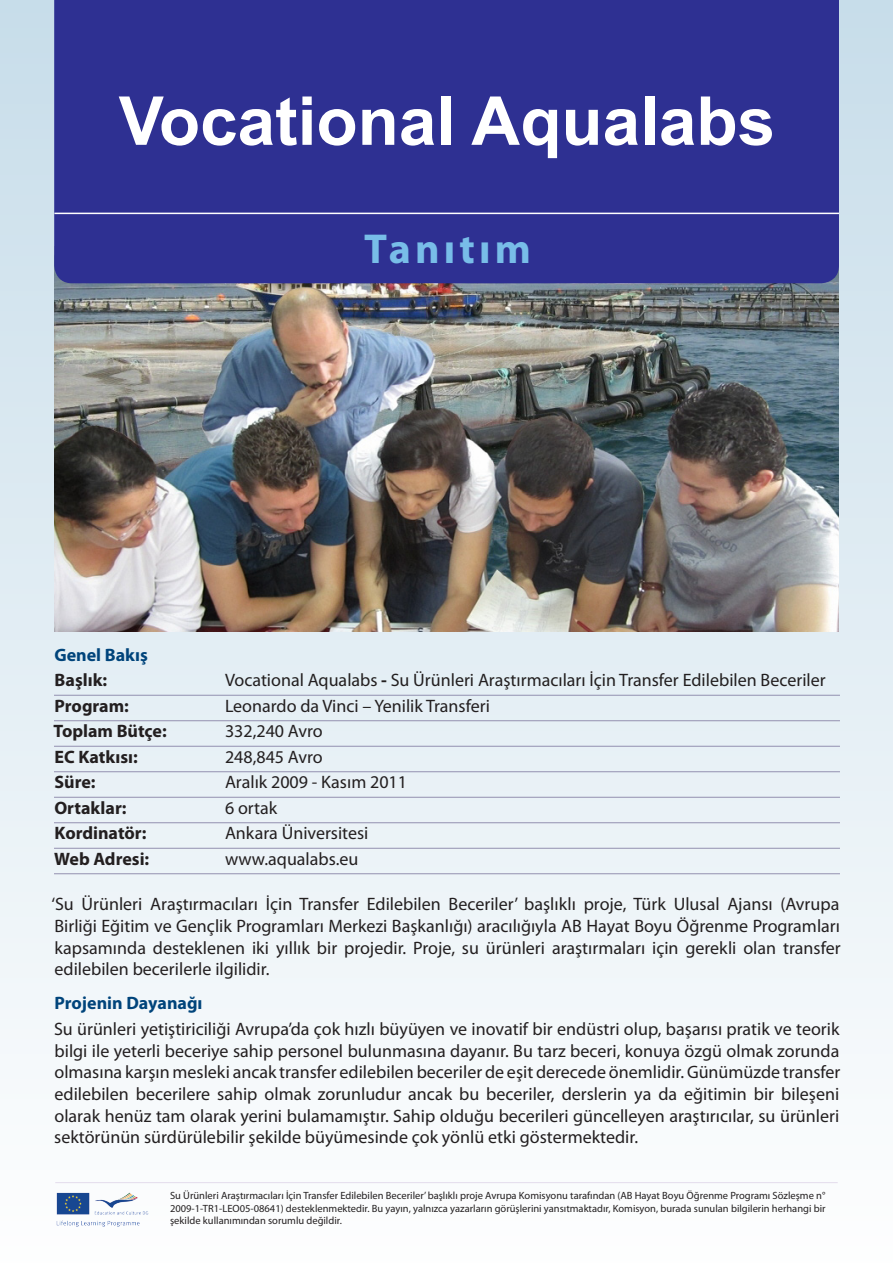
<style>
.page{position:relative;width:893px;height:1263px;background:#fff}
.page>*{position:absolute;margin:0;border:0;box-sizing:border-box;transform-origin:0 0}
.t1{font:700 67.5px "Arial";color:#fff}
.t2{font:700 42px "Myriad Pro";letter-spacing:.1em;color:#78bde8}
.t3{font:18px/21.6px "Myriad Pro";color:#231f20;text-align:justify}
.t4{font:700 18px "Myriad Pro";color:#231f20}
.t5{font:700 18px "Myriad Pro";color:#00447b}
.t6{font:10.5px/12.6px "Myriad Pro";color:#231f20;text-align:justify}
.s1{font-weight:700}
</style>
<div class="page">
<div style="left:0;top:0;width:893px;height:1263px;background:linear-gradient(to bottom,#c6dce9,#fdfefe)"></div>
<img style="left:55px;top:283px;width:784px;height:348px">
<div style="left:54px;top:0;width:785px;height:283px;background:#2e3092"></div>
<hr style="left:54px;top:695px;width:786px;height:1px;background:#9390b0">
<hr style="left:54px;top:720px;width:786px;height:1px;background:#9390b0">
<hr style="left:54px;top:746px;width:786px;height:1px;background:#9390b0">
<hr style="left:54px;top:771px;width:786px;height:1px;background:#9390b0">
<hr style="left:54px;top:797px;width:786px;height:1px;background:#9390b0">
<hr style="left:54px;top:822px;width:786px;height:1px;background:#9390b0">
<hr style="left:54px;top:848px;width:786px;height:1px;background:#9390b0">
<hr style="left:54px;top:873px;width:786px;height:1px;background:#9390b0">
<hr style="left:54px;top:213px;width:785px;height:1px;background:#fff">
<hr style="left:55px;top:1182px;width:783px;height:1px;background:#dacee5">
<img style="left:55px;top:1191px;width:94px;height:38px">
<p class="t1" style="left:119px;top:76px;width:658px">Vocational Aqualabs</p>
<p class="t2" style="left:364px;top:222px;width:168px">Tanıtım</p>
<p class="t5" style="left:54px;top:643px;width:95px">Genel Bakış</p>
<p class="t4" style="left:55px;top:669px;width:54px">Başlık:</p>
<p class="t3" style="left:225px;top:669px;width:602px">Vocational Aqualabs <span class="s1">-</span> Su Ürünleri Araştırmacıları İçin Transfer Edilebilen Beceriler</p>
<p class="t4" style="left:55px;top:694px;width:76px">Program:</p>
<p class="t3" style="left:225px;top:695px;width:266px">Leonardo da Vinci – Yenilik Transferi</p>
<p class="t4" style="left:54px;top:720px;width:115px">Toplam Bütçe:</p>
<p class="t3" style="left:225px;top:720px;width:99px">332,240 Avro</p>
<p class="t4" style="left:55px;top:745px;width:85px">EC Katkısı:</p>
<p class="t3" style="left:225px;top:746px;width:99px">248,845 Avro</p>
<p class="t4" style="left:54px;top:771px;width:43px">Süre:</p>
<p class="t3" style="left:225px;top:771px;width:184px">Aralık 2009 - Kasım 2011</p>
<p class="t4" style="left:54px;top:796px;width:74px">Ortaklar:</p>
<p class="t3" style="left:225px;top:797px;width:54px">6 ortak</p>
<p class="t4" style="left:55px;top:822px;width:93px">Kordinatör:</p>
<p class="t3" style="left:225px;top:822px;width:145px">Ankara Üniversitesi</p>
<p class="t4" style="left:54px;top:847px;width:97px">Web Adresi:</p>
<p class="t3" style="left:225px;top:848px;width:135px">www.aqualabs.eu</p>
<p class="t3" style="left:51px;top:893px;width:791px">‘Su Ürünleri Araştırmacıları İçin Transfer Edilebilen Beceriler’ başlıklı proje, Türk Ulusal Ajansı (Avrupa Birliği Eğitim ve Gençlik Programları Merkezi Başkanlığı) aracılığıyla AB Hayat Boyu Öğrenme Programları kapsamında desteklenen iki yıllık bir projedir. Proje, su ürünleri araştırmaları için gerekli olan transfer edilebilen becerilerle ilgilidir.</p>
<p class="t5" style="left:55px;top:991px;width:149px">Projenin Dayanağı</p>
<p class="t3" style="left:54px;top:1018px;width:788px">Su ürünleri yetiştiriciliği Avrupa’da çok hızlı büyüyen ve inovatif bir endüstri olup, başarısı pratik ve teorik bilgi ile yeterli beceriye sahip personel bulunmasına dayanır. Bu tarz beceri, konuya özgü olmak zorunda olmasına karşın mesleki ancak transfer edilebilen beceriler de eşit derecede önemlidir. Günümüzde transfer edilebilen becerilere sahip olmak zorunludur ancak bu beceriler, derslerin ya da eğitimin bir bileşeni olarak henüz tam olarak yerini bulamamıştır. Sahip olduğu becerileri güncelleyen araştırıcılar, su ürünleri sektörünün sürdürülebilir şekilde büyümesinde çok yönlü etki göstermektedir.</p>
<p class="t6" style="left:170px;top:1189px;width:657px">Su Ürünleri Araştırmacıları İçin Transfer Edilebilen Beceriler’ başlıklı proje Avrupa Komisyonu tarafından (AB Hayat Boyu Öğrenme Programı Sözleşme n° 2009-1-TR1-LEO05-08641) desteklenmektedir. Bu yayın, yalnızca yazarların görüşlerini yansıtmaktadır, Komisyon, burada sunulan bilgilerin herhangi bir şekilde kullanımından sorumlu değildir.</p>
</div>
